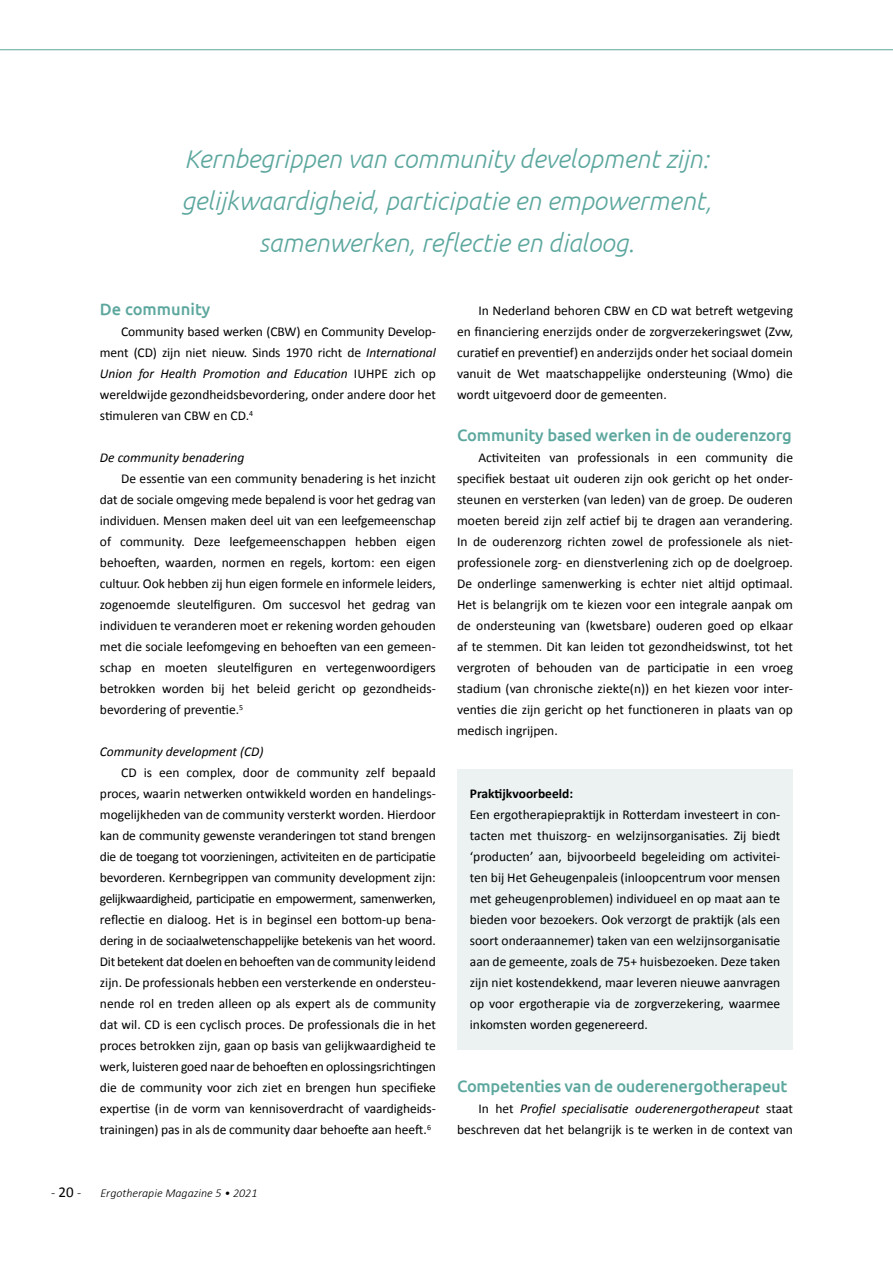
<style>
.page{position:relative;width:893px;height:1263px;background:#fff}
.page>*{position:absolute;margin:0;border:0;box-sizing:border-box;transform-origin:0 0}
.t1{font:italic 300 25.5px/42px "Ubuntu";color:#5ca79e;text-align:center}
.t2{font:500 16.5px "Ubuntu";letter-spacing:-.02em;color:#5ca79e}
.t3{font:500 16.5px "Ubuntu";color:#5ca79e}
.t4{font:13.5px/21px "Calibri";color:#000;text-align:justify}
.t5{font:italic 13.5px "Calibri";color:#000}
.t6{font:700 13.5px "Calibri";color:#000}
.t7{font:300 13.5px "Calibri";color:#000}
.t8{font:italic 300 12px "Calibri";color:#000}
.s1{font-style:italic}
.s2{font-weight:400;font-size:15px}
</style>
<div class="page">
<div style="left:457px;top:770px;width:336px;height:280px;background:#ebf2f1"></div>
<hr style="left:0;top:49px;width:893px;height:1px;background:#5ca79e">
<h1 class="t1" style="left:181px;top:137px;width:532px">Kernbegrippen van community development zijn: gelijkwaardigheid, participatie en empowerment, samenwerken, reflectie en dialoog.</h1>
<p class="t3" style="left:100px;top:299px;width:112px">De community</p>
<p class="t4" style="left:100px;top:321px;width:337px;text-indent:21px">Community based werken (CBW) en Community Develop&shy;ment (CD) zijn niet nieuw. Sinds 1970 richt de <span class="s1">International Union for Health Promotion and Education</span> IUHPE zich op wereldwijde gezondheidsbevordering, onder andere door het stimuleren van CBW en CD.<sup>4</sup></p>
<p class="t5" style="left:100px;top:448px;width:146px">De community benadering</p>
<p class="t4" style="left:100px;top:468px;width:337px;text-indent:21px">De essentie van een community benadering is het inzicht dat de sociale omgeving mede bepalend is voor het gedrag van individuen. Mensen maken deel uit van een leefgemeenschap of community. Deze leefgemeenschappen hebben eigen behoeften, waarden, normen en regels, kortom: een eigen cultuur. Ook hebben zij hun eigen formele en informele leiders, zogenoemde sleutelfiguren. Om succesvol het gedrag van individuen te veranderen moet er rekening worden gehouden met die sociale leefomgeving en behoeften van een gemeen&shy;schap en moeten sleutelfiguren en vertegenwoordigers betrokken worden bij het beleid gericht op gezondheids&shy;bevordering of preventie.<sup>5</sup></p>
<p class="t5" style="left:100px;top:742px;width:165px">Community development (CD)</p>
<p class="t4" style="left:100px;top:762px;width:337px;text-indent:21px">CD is een complex, door de community zelf bepaald proces, waarin netwerken ontwikkeld worden en handelings&shy;mogelijkheden van de community versterkt worden. Hierdoor kan de community gewenste veranderingen tot stand brengen die de toegang tot voorzieningen, activiteiten en de participatie bevorderen. Kernbegrippen van community development zijn: gelijkwaardigheid, participatie en empowerment, samenwerken, reflectie en dialoog. Het is in beginsel een bottom-up bena&shy;dering in de sociaalwetenschappelijke betekenis van het woord.<br>Dit betekent dat doelen en behoeften van de community leidend zijn. De professionals hebben een versterkende en ondersteu&shy;nende rol en treden alleen op als expert als de community dat wil. CD is een cyclisch proces. De professionals die in het proces betrokken zijn, gaan op basis van gelijkwaardigheid te werk, luisteren goed naar de behoeften en oplossingsrichtingen die de community voor zich ziet en brengen hun specifieke expertise (in de vorm van kennisoverdracht of vaardigheids&shy;trainingen) pas in als de community daar behoefte aan heeft.<sup>6</sup></p>
<p class="t7" style="left:51px;top:1184px;width:32px">-<span class="s2">20</span>-</p>
<p class="t8" style="left:101px;top:1186px;width:158px">Ergotherapie Magazine 5 • 2021</p>
<p class="t4" style="left:457px;top:300px;width:337px;text-indent:21px">In Nederland behoren CBW en CD wat betreft wetgeving en financiering enerzijds onder de zorgverzekeringswet (Zvw, curatief en preventief) en anderzijds onder het sociaal domein vanuit de Wet maatschappelijke ondersteuning (Wmo) die wordt uitgevoerd door de gemeenten.</p>
<p class="t2" style="left:457px;top:425px;width:336px">Community based werken in de ouderenzorg</p>
<p class="t4" style="left:457px;top:447px;width:337px;text-indent:21px">Activiteiten van professionals in een community die specifiek bestaat uit ouderen zijn ook gericht op het onder&shy;steunen en versterken (van leden) van de groep. De ouderen moeten bereid zijn zelf actief bij te dragen aan verandering.<br>In de ouderenzorg richten zowel de professionele als niet&shy;professionele zorg- en dienstverlening zich op de doelgroep.<br>De onderlinge samenwerking is echter niet altijd optimaal.<br>Het is belangrijk om te kiezen voor een integrale aanpak om de ondersteuning van (kwetsbare) ouderen goed op elkaar af te stemmen. Dit kan leiden tot gezondheidswinst, tot het vergroten of behouden van de participatie in een vroeg stadium (van chronische ziekte(n)) en het kiezen voor inter&shy;venties die zijn gericht op het functioneren in plaats van op medisch ingrijpen.</p>
<p class="t6" style="left:470px;top:784px;width:105px">Praktijkvoorbeeld:</p>
<p class="t4" style="left:470px;top:804px;width:312px">Een ergotherapiepraktijk in Rotterdam investeert in con&shy;tacten met thuiszorg- en welzijnsorganisaties. Zij biedt ‘producten’ aan, bijvoorbeeld begeleiding om activitei&shy;ten bij Het Geheugenpaleis (inloopcentrum voor mensen met geheugenproblemen) individueel en op maat aan te bieden voor bezoekers. Ook verzorgt de praktijk (als een soort onderaannemer) taken van een welzijnsorganisatie aan de gemeente, zoals de 75+ huisbezoeken. Deze taken zijn niet kostendekkend, maar leveren nieuwe aanvragen op voor ergotherapie via de zorgverzekering, waarmee inkomsten worden gegenereerd.</p>
<p class="t2" style="left:457px;top:1076px;width:332px">Competenties van de ouderenergotherapeut</p>
<p class="t4" style="left:457px;top:1098px;width:337px;text-align:right">In het <span class="s1">Profiel specialisatie ouderenergotherapeut</span> staat beschreven dat het belangrijk is te werken in de context van</p>
</div>
